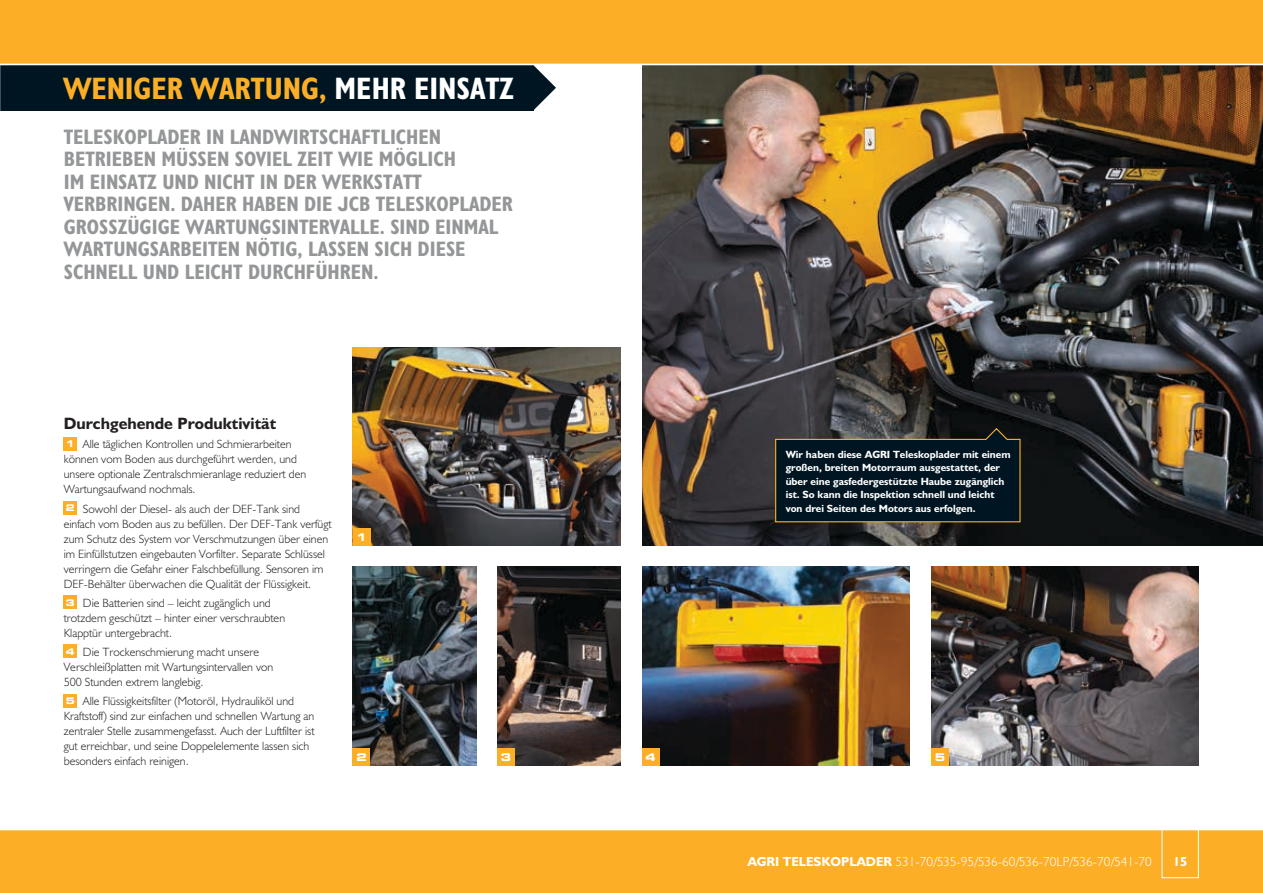
<style>
.page{position:relative;width:1263px;height:893px;background:#fff}
.page>*{position:absolute;margin:0;border:0;box-sizing:border-box;transform-origin:0 0}
.t1{font:31.2px "JCB Bold Condensed";color:#fcaf26}
.t2{font:21px/22.5px "JCB Bold Condensed";color:#949698}
.t3{font:16.5px "JCB Bold";color:#231f20}
.t4{font:13.2px "JCB Light";color:#fff}
.t5{font:13.2px "JCB Bold";color:#fff}
.t6{font:12px/15px "JCB Light";color:#231f20}
.t7{font:10.5px/13.5px "JCB Bold";color:#fff}
.t8{font:700 expanded 10.5px "Square 721 BT";color:#fff}
.s1{color:#fff}
.s2{font-family:"Square 721 BT";font-weight:700;font-stretch:expanded;font-size:9.15px;color:#fff}
.s3{font-family:"JCB Bold"}
</style>
<div class="page">
<svg style="left:533px;top:65px;width:23px;height:45px"></svg>
<div style="left:0;top:54px;width:533px;height:57px;background:#001522"></div>
<img style="left:353px;top:347px;width:268px;height:199px">
<img style="left:497px;top:567px;width:124px;height:198px">
<img style="left:642px;top:567px;width:268px;height:198px">
<img style="left:0;top:59px;width:1px;height:487px">
<img style="left:642px;top:65px;width:621px;height:481px">
<div style="left:0;top:829px;width:1263px;height:64px;background:#fcaf26"></div>
<hr style="left:0;top:829px;width:1263px;height:1px;background:#fff">
<div style="left:0;top:0;width:1263px;height:64px;background:#fcaf26"></div>
<hr style="left:0;top:64px;width:1263px;height:1px;background:#fff">
<div style="left:1162px;top:829px;width:37px;height:49px;border:1px solid #fff"></div>
<div style="left:64px;top:437px;width:13px;height:13px;background:#fcaf26"></div>
<div style="left:64px;top:501px;width:13px;height:13px;background:#fcaf26"></div>
<div style="left:64px;top:596px;width:13px;height:13px;background:#fcaf26"></div>
<div style="left:64px;top:645px;width:13px;height:13px;background:#fcaf26"></div>
<div style="left:64px;top:694px;width:13px;height:13px;background:#fcaf26"></div>
<img style="left:353px;top:567px;width:123px;height:198px">
<img style="left:931px;top:567px;width:268px;height:198px">
<div style="left:642px;top:748px;width:17px;height:17px;background:#fcaf26"></div>
<div style="left:497px;top:748px;width:17px;height:17px;background:#fcaf26"></div>
<div style="left:931px;top:748px;width:17px;height:17px;background:#fcaf26"></div>
<div style="left:353px;top:748px;width:17px;height:17px;background:#fcaf26"></div>
<svg style="left:774px;top:427px;width:247px;height:96px;background:#0e1e24"></svg>
<div style="left:353px;top:529px;width:17px;height:17px;background:#fcaf26"></div>
<h1 class="t1" style="left:64px;top:69px;width:452px">WENIGER WARTUNG, <span class="s1">MEHR EINSATZ</span></h1>
<p class="t2" style="left:64px;top:125px;width:451px">TELESKOPLADER IN LANDWIRTSCHAFTLICHEN BETRIEBEN MÜSSEN SOVIEL ZEIT WIE MÖGLICH<br>IM EINSATZ UND NICHT IN DER WERKSTATT VERBRINGEN. DAHER HABEN DIE JCB TELESKOPLADER GROSSZÜGIGE WARTUNGSINTERVALLE. SIND EINMAL WARTUNGSARBEITEN NÖTIG, LASSEN SICH DIESE SCHNELL UND LEICHT DURCHFÜHREN.</p>
<h3 class="t3" style="left:64px;top:413px;width:214px">Durchgehende Produktivität</h3>
<p class="t6" style="left:64px;top:437px;width:244px"><span class="s2">1</span> Alle täglichen Kontrollen und Schmierarbeiten können vom Boden aus durchgeführt werden, und unsere optionale Zentralschmieranlage reduziert den Wartungsaufwand nochmals.</p>
<p class="t6" style="left:64px;top:501px;width:269px"><span class="s2">2</span> Sowohl der Diesel- als auch der DEF-Tank sind einfach vom Boden aus zu befüllen. Der DEF-Tank verfügt zum Schutz des System vor Verschmutzungen über einen im Einfüllstutzen eingebauten Vorfilter. Separate Schlüssel verringern die Gefahr einer Falschbefüllung. Sensoren im DEF-Behälter überwachen die Qualität der Flüssigkeit.</p>
<p class="t6" style="left:64px;top:595px;width:223px"><span class="s2">3</span> Die Batterien sind – leicht zugänglich und trotzdem geschützt – hinter einer verschraubten<br>Klapptür untergebracht.</p>
<p class="t6" style="left:64px;top:644px;width:211px"><span class="s2">4</span> Die Trockenschmierung macht unsere<br>Verschleißplatten mit Wartungsintervallen von<br>500 Stunden extrem langlebig.</p>
<p class="t6" style="left:64px;top:694px;width:252px"><span class="s2">5</span> Alle Flüssigkeitsfilter (Motoröl, Hydrauliköl und Kraftstoff) sind zur einfachen und schnellen Wartung an zentraler Stelle zusammengefasst. Auch der Luftfilter ist gut erreichbar, und seine Doppelelemente lassen sich besonders einfach reinigen.</p>
<p class="t8" style="left:356px;top:531px;width:12px">1</p>
<p class="t7" style="left:786px;top:447px;width:226px">Wir haben diese AGRI Teleskoplader mit einem großen, breiten Motorraum ausgestattet, der über eine gasfedergestützte Haube zugänglich ist. So kann die Inspektion schnell und leicht von drei Seiten des Motors aus erfolgen.</p>
<p class="t8" style="left:356px;top:751px;width:12px">2</p>
<p class="t8" style="left:501px;top:751px;width:12px">3</p>
<p class="t8" style="left:645px;top:751px;width:12px">4</p>
<p class="t8" style="left:935px;top:751px;width:12px">5</p>
<p class="t4" style="left:747px;top:853px;width:406px"><span class="s3">AGRI TELESKOPLADER</span> 531-70/535-95/536-60/536-70LP/536-70/541-70</p>
<p class="t5" style="left:1173px;top:853px;width:16px">15</p>
</div>
